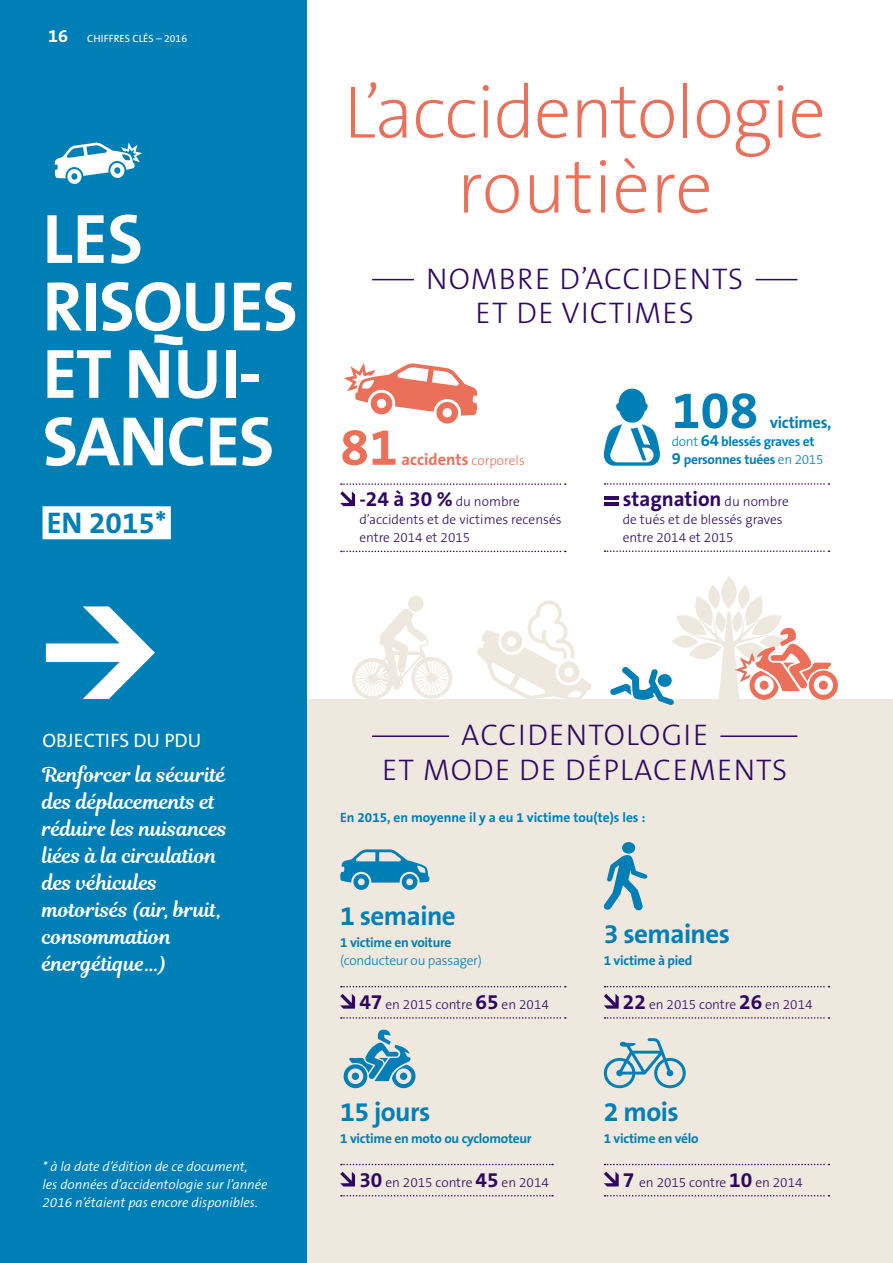
<style>
.page{position:relative;width:893px;height:1263px;background:#fff}
.page>*{position:absolute;margin:0;border:0;box-sizing:border-box;transform-origin:0 0}
.t1{font:200 75px/75px "The Sans B2";letter-spacing:-.02em;color:#eb705a;text-align:center}
.t2{font:700 70.5px/67.5px "The Sans B7";letter-spacing:-.02em;color:#fff}
.t3{font:700 52.5px "The Sans B7";color:#007fb6}
.t4{font:700 52.5px "The Sans B7";color:#eb705a}
.t5{font:300 30px/34.2px "The Sans B3";letter-spacing:.04em;color:#2f0861;text-align:center}
.t6{font:700 30px "The Sans B7";color:#007fb6}
.t7{font:700 27px "The Sans B7";letter-spacing:-.02em;color:#007fb6}
.t8{font:700 21px "The Sans B7";color:#2f0861}
.t9{font:20.25px/27px "Magnolia Script";color:#fff}
.t10{font:19.5px "The Sans B5 Plain";color:#fff}
.t11{font:700 16.5px "The Sans B7";color:#eb705a}
.t12{font:700 16.5px "The Sans B7";letter-spacing:-.02em;color:#007fb6}
.t13{font:300 13.5px/18px "The Sans B3";color:#2f0861}
.t14{font:700 13.5px/18px "The Sans B7";letter-spacing:-.02em;color:#007fb6}
.t15{font:italic 300 13.5px/18px "The Sans B4";color:#fff}
.t16{font:700 13.5px "The Sans B7";color:#007fb6}
.t17{font:300 13.5px "The Sans B3";letter-spacing:-.02em;color:#007fb6}
.t18{font:10.5px "The Sans B5 Plain";color:#fff}
.s1{font-family:"The Sans B7";font-weight:700;font-size:18px}
.s2{font-family:"The Sans B3";font-weight:300;font-size:13.5px}
.s3{font-family:"The Sans B7";font-weight:700;font-size:19.5px}
.s4{font-family:"The Sans B7";font-weight:700;font-size:21px}
.s5{font-family:"The Sans B3";font-weight:300}
.s6{font-size:16.5px}
</style>
<div class="page">
<div style="left:0;top:700px;width:893px;height:563px;background:#eee8de"></div>
<div style="left:0;top:0;width:306px;height:1263px;background:#007fb6"></div>
<div style="left:43px;top:506px;width:128px;height:33px;background:#fff"></div>
<hr style="left:372px;top:279px;width:425px;height:1px;background:#2f0861">
<div style="left:414px;top:276px;width:341px;height:15px;background:#fff"></div>
<hr style="left:372px;top:735px;width:425px;height:2px;background:#2f0861">
<div style="left:449px;top:733px;width:271px;height:15px;background:#eee8de"></div>
<svg style="left:46px;top:606px;width:109px;height:93px"></svg>
<svg style="left:341px;top:986px;width:225px;height:1px"></svg>
<svg style="left:341px;top:1017px;width:225px;height:2px"></svg>
<svg style="left:340px;top:994px;width:15px;height:15px"></svg>
<svg style="left:341px;top:1164px;width:212px;height:1px"></svg>
<svg style="left:341px;top:1195px;width:212px;height:1px"></svg>
<svg style="left:340px;top:1171px;width:15px;height:15px"></svg>
<svg style="left:605px;top:1164px;width:224px;height:1px"></svg>
<svg style="left:605px;top:1195px;width:224px;height:1px"></svg>
<svg style="left:604px;top:1171px;width:15px;height:15px"></svg>
<svg style="left:605px;top:986px;width:224px;height:1px"></svg>
<svg style="left:605px;top:1017px;width:224px;height:2px"></svg>
<svg style="left:604px;top:994px;width:15px;height:15px"></svg>
<svg style="left:605px;top:483px;width:224px;height:2px"></svg>
<svg style="left:605px;top:550px;width:224px;height:2px"></svg>
<hr style="left:604px;top:496px;width:14px;height:3px;background:#2f0861">
<hr style="left:604px;top:502px;width:14px;height:4px;background:#2f0861">
<svg style="left:344px;top:363px;width:133px;height:61px"></svg>
<svg style="left:55px;top:142px;width:87px;height:42px"></svg>
<svg style="left:340px;top:849px;width:89px;height:41px"></svg>
<svg style="left:477px;top:600px;width:115px;height:100px"></svg>
<svg style="left:603px;top:389px;width:57px;height:77px"></svg>
<svg style="left:721px;top:576px;width:16px;height:33px"></svg>
<svg style="left:610px;top:585px;width:228px;height:120px"></svg>
<svg style="left:344px;top:1029px;width:71px;height:59px"></svg>
<svg style="left:352px;top:596px;width:100px;height:104px"></svg>
<svg style="left:341px;top:483px;width:225px;height:2px"></svg>
<svg style="left:341px;top:551px;width:225px;height:1px"></svg>
<svg style="left:340px;top:491px;width:15px;height:15px"></svg>
<div style="left:622px;top:842px;width:13px;height:12px;background:#007fb6;border-radius:50%"></div>
<svg style="left:604px;top:855px;width:43px;height:56px"></svg>
<svg style="left:604px;top:1038px;width:82px;height:50px"></svg>
<p class="t18" style="left:48px;top:33px;width:140px"><span class="s1">16</span> CHIFFRES CLÉS – 2016</p>
<h2 class="t2" style="left:43px;top:209px;width:257px">LES<br>RISQUES<br>ET NUI-<br>SANCES</h2>
<h3 class="t6" style="left:47px;top:507px;width:121px">EN 2015*</h3>
<h1 class="t1" style="left:343px;top:79px;width:484px">L’accidentologie routière</h1>
<h3 class="t5" style="left:426px;top:263px;width:319px">NOMBRE D’ACCIDENTS<br>ET DE VICTIMES</h3>
<h3 class="t4" style="left:340px;top:419px;width:59px">81</h3>
<p class="t11" style="left:402px;top:450px;width:125px">accidents <span class="s2">corporels</span></p>
<p class="t13" style="left:359px;top:493px;width:204px"><span class="s3">-</span><span class="s4">24 à 30 %</span> du nombre d’accidents et de victimes recensés entre 2014 et 2015</p>
<h3 class="t3" style="left:672px;top:383px;width:88px">108</h3>
<p class="t12" style="left:770px;top:414px;width:63px">victimes,</p>
<p class="t14" style="left:672px;top:433px;width:153px"><span class="s5">dont</span> <span class="s6">64</span> blessés graves et<br><span class="s6">9</span> personnes tuées <span class="s5">en 2015</span></p>
<h3 class="t8" style="left:623px;top:488px;width:168px">stagnation <span class="s2">du nombre</span></h3>
<p class="t13" style="left:623px;top:511px;width:162px">de tués et de blessés graves entre 2014 et 2015</p>
<h3 class="t10" style="left:43px;top:730px;width:160px">OBJECTIFS DU PDU</h3>
<h3 class="t9" style="left:43px;top:761px;width:186px">Renforcer la sécurité des déplacements et réduire les nuisances liées à la circulation des véhicules motorisés (air, bruit, consommation énergétique…)</h3>
<p class="t15" style="left:43px;top:1158px;width:227px">* à la date d’édition de ce document,<br>les données d’accidentologie sur l’année<br>2016 n’étaient pas encore disponibles.</p>
<h3 class="t5" style="left:382px;top:720px;width:407px">ACCIDENTOLOGIE<br>ET MODE DE DÉPLACEMENTS</h3>
<p class="t16" style="left:340px;top:811px;width:307px">En 2015, en moyenne il y a eu 1 victime tou(te)s les :</p>
<h3 class="t7" style="left:340px;top:901px;width:117px">1 semaine</h3>
<p class="t14" style="left:340px;top:934px;width:113px">1 victime en voiture</p>
<p class="t17" style="left:340px;top:954px;width:143px">(conducteur ou passager)</p>
<p class="t13" style="left:359px;top:996px;width:191px"><span class="s4">47</span> en 2015 contre <span class="s4">65</span> en 2014</p>
<h3 class="t7" style="left:340px;top:1097px;width:92px">15 jours</h3>
<p class="t14" style="left:340px;top:1130px;width:193px">1 victime en moto ou cyclomoteur</p>
<p class="t13" style="left:359px;top:1174px;width:191px"><span class="s4">30</span> en 2015 contre <span class="s4">45</span> en 2014</p>
<h3 class="t7" style="left:604px;top:919px;width:128px">3 semaines</h3>
<p class="t14" style="left:604px;top:952px;width:90px">1 victime à pied</p>
<p class="t13" style="left:623px;top:996px;width:191px"><span class="s4">22</span> en 2015 contre <span class="s4">26</span> en 2014</p>
<h3 class="t7" style="left:604px;top:1097px;width:76px">2 mois</h3>
<p class="t14" style="left:604px;top:1130px;width:96px">1 victime en vélo</p>
<p class="t13" style="left:623px;top:1174px;width:181px"><span class="s4">7</span> en 2015 contre <span class="s4">10</span> en 2014</p>
</div>
